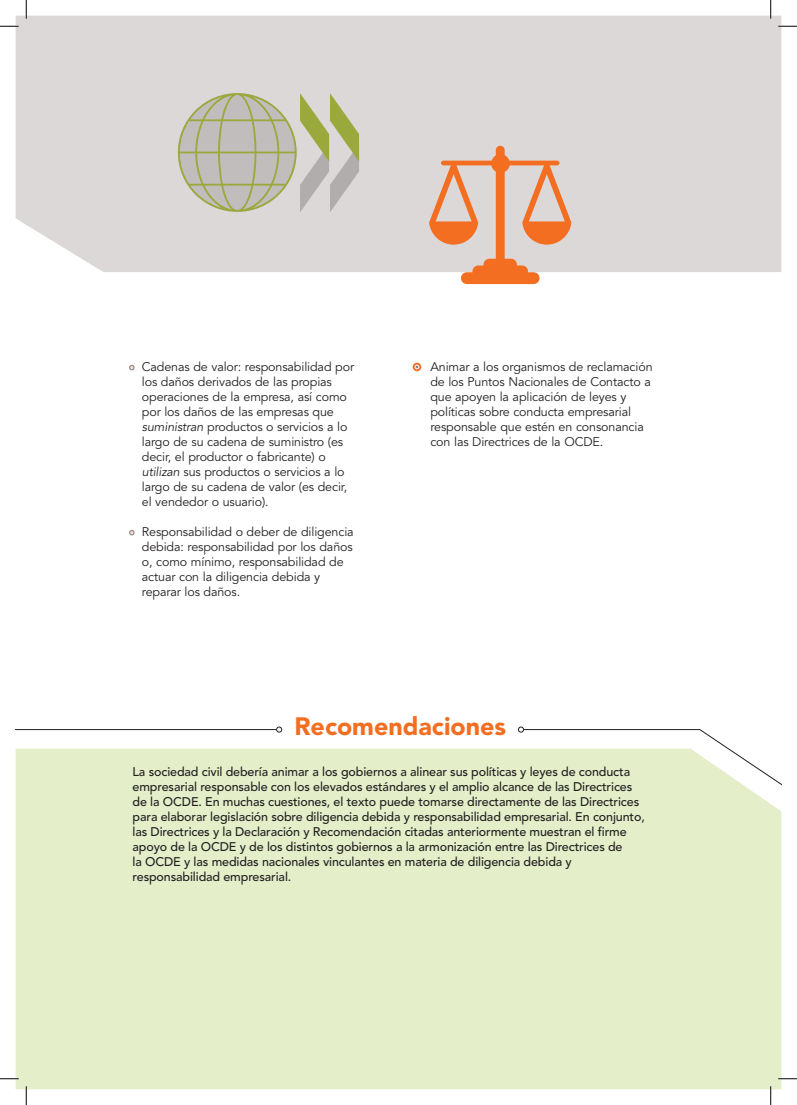
<style>
.page{position:relative;width:797px;height:1105px;background:#fff}
.page>*{position:absolute;margin:0;border:0;box-sizing:border-box;transform-origin:0 0}
.t1{font:900 25px "Avenir LT Std";color:#f36e21}
.t2{font:12.5px/15px "Avenir LT Std";letter-spacing:-.01em;color:#231f20}
.t3{font:500 12.5px/15px "Avenir LT Std";letter-spacing:-.01em;color:#231f20}
.s1{font-style:italic}
</style>
<div class="page">
<div style="left:16px;top:16px;width:765px;height:256px;background:#dbd8d7"></div>
<div style="left:16px;top:749px;width:765px;height:340px;background:#e4efca"></div>
<hr style="left:16px;top:729px;width:263px;height:1px;background:#231f20">
<svg style="left:276px;top:727px;width:6px;height:5px"></svg>
<svg style="left:518px;top:727px;width:263px;height:72px"></svg>
<svg style="left:129px;top:365px;width:6px;height:5px"></svg>
<svg style="left:129px;top:530px;width:6px;height:5px"></svg>
<svg style="left:412px;top:363px;width:9px;height:8px"></svg>
<svg style="left:414px;top:365px;width:5px;height:4px"></svg>
<svg style="left:178px;top:93px;width:181px;height:119px;background:#c1c1ad"></svg>
<svg style="left:429px;top:146px;width:142px;height:138px;background:#e3b8a0"></svg>
<svg style="left:0;top:25px;width:19px;height:2px"></svg>
<svg style="left:778px;top:25px;width:19px;height:2px"></svg>
<svg style="left:0;top:1078px;width:19px;height:1px"></svg>
<svg style="left:778px;top:1078px;width:19px;height:1px"></svg>
<svg style="left:25px;top:0;width:2px;height:19px"></svg>
<svg style="left:25px;top:1086px;width:2px;height:19px"></svg>
<svg style="left:770px;top:0;width:1px;height:19px"></svg>
<svg style="left:770px;top:1086px;width:1px;height:19px"></svg>
<p class="t2" style="left:142px;top:360px;width:214px">Cadenas de valor: responsabilidad por los daños derivados de las propias operaciones de la empresa, así como por los daños de las empresas que <span class="s1">suministran</span> productos o servicios a lo largo de su cadena de suministro (es decir, el productor o fabricante) o <span class="s1">utilizan</span> sus productos o servicios a lo largo de su cadena de valor (es decir, el vendedor o usuario).</p>
<p class="t2" style="left:142px;top:525px;width:213px">Responsabilidad o deber de diligencia debida: responsabilidad por los daños o, como mínimo, responsabilidad de actuar con la diligencia debida y reparar los daños.</p>
<p class="t2" style="left:430px;top:360px;width:224px">Animar a los organismos de reclamación de los Puntos Nacionales de Contacto a que apoyen la aplicación de leyes y políticas sobre conducta empresarial responsable que estén en consonancia con las Directrices de la OCDE.</p>
<h1 class="t1" style="left:294px;top:711px;width:213px">Recomendaciones</h1>
<p class="t3" style="left:133px;top:765px;width:513px">La sociedad civil debería animar a los gobiernos a alinear sus políticas y leyes de conducta empresarial responsable con los elevados estándares y el amplio alcance de las Directrices de la OCDE. En muchas cuestiones, el texto puede tomarse directamente de las Directrices para elaborar legislación sobre diligencia debida y responsabilidad empresarial. En conjunto, las Directrices y la Declaración y Recomendación citadas anteriormente muestran el firme apoyo de la OCDE y de los distintos gobiernos a la armonización entre las Directrices de<br>la OCDE y las medidas nacionales vinculantes en materia de diligencia debida y responsabilidad empresarial.</p>
</div>
